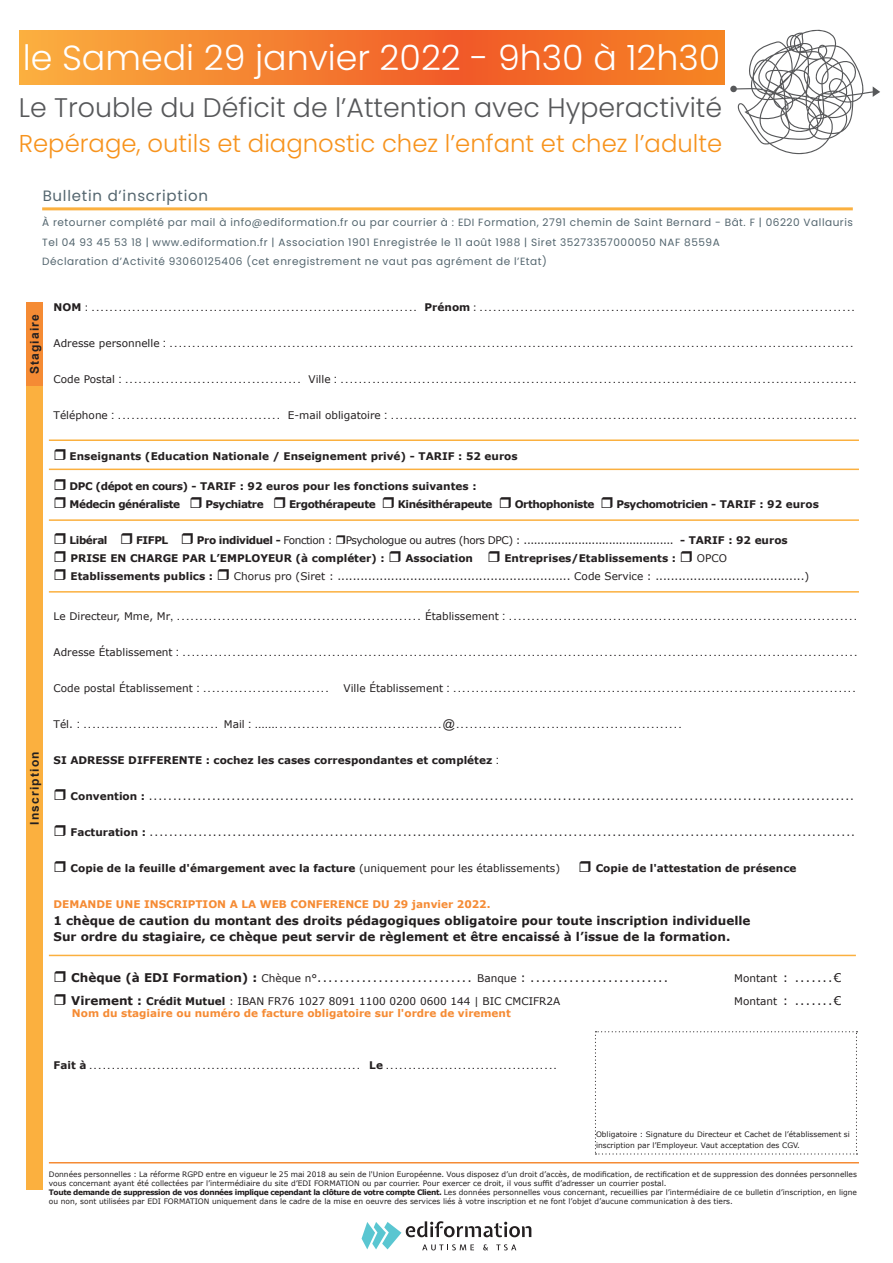
<style>
.page{position:relative;width:893px;height:1263px;background:#fff}
.page>*{position:absolute;margin:0;border:0;box-sizing:border-box;transform-origin:0 0}
.t1{font:300 34.8px "Poppins";color:#fff}
.t2{font:300 26.85px "Poppins";color:#57585a}
.t3{font:300 24.3px "Poppins";color:#f7931d}
.t4{font:15px "Poppins";letter-spacing:.05em;color:#53656e}
.t5{font:12px "Arial";color:#231f20}
.t6{font:700 12px "Verdana";color:#231f20}
.t7{font:12px "Verdana";color:#231f20}
.t8{font:700 12px "Arial";letter-spacing:.1em;color:#231f20}
.t9{font:10.5px "Verdana";color:#231f20}
.t10{font:700 10.5px "Verdana";color:#231f20}
.t11{font:10.5px "Poppins";letter-spacing:.05em;color:#53656e}
.t12{font:700 10.5px "Verdana";color:#f58b34}
.t13{font:10.5px "Verdana";letter-spacing:-.04em;color:#231f20}
.t14{font:700 10.5px "Verdana";letter-spacing:-.04em;color:#231f20}
.t15{font:7.5px/9px "Verdana";color:#231f20}
.s1{font-family:"Verdana";font-weight:700;font-size:10.5px}
.s2{font-family:"Calibri"}
.s3{font-family:"Verdana";font-size:10.5px}
.s4{font-weight:700}
.s5{font-family:"Arial";font-weight:400;font-size:12px}
.s6{font-weight:400}
.s7{font-size:10.5px}
.s8{font-weight:700;font-size:12px}
</style>
<div class="page">
<hr style="left:42px;top:207px;width:811px;height:3px;background:#fbb03f">
<div style="left:26px;top:302px;width:17px;height:84px;background:#f58b34"></div>
<div style="left:26px;top:386px;width:17px;height:804px;background:#fbb03f"></div>
<hr style="left:49px;top:469px;width:810px;height:1px;background:#fbb03f">
<hr style="left:49px;top:1162px;width:810px;height:1px;background:#f58b34">
<svg style="left:595px;top:1031px;width:262px;height:123px"></svg>
<svg style="left:19px;top:31px;width:705px;height:54px;background:#f47d2e"></svg>
<svg style="left:730px;top:29px;width:150px;height:125px"></svg>
<hr style="left:49px;top:439px;width:810px;height:2px;background:#fbb03f">
<hr style="left:49px;top:519px;width:810px;height:2px;background:#fbb03f">
<hr style="left:49px;top:591px;width:810px;height:2px;background:#fbb03f">
<hr style="left:49px;top:955px;width:807px;height:1px;background:#fbb03f">
<svg style="left:362px;top:1221px;width:169px;height:29px"></svg>
<h1 class="t1" style="left:23px;top:37px;width:699px">le Samedi 29 janvier 2022 - 9h30 à 12h30</h1>
<h2 class="t2" style="left:19px;top:92px;width:705px">Le Trouble du Déficit de l’Attention avec Hyperactivité</h2>
<h3 class="t3" style="left:19px;top:129px;width:705px">Repérage, outils et diagnostic chez l’enfant et chez l’adulte</h3>
<p class="t4" style="left:43px;top:187px;width:167px">Bulletin d’inscription</p>
<p class="t11" style="left:42px;top:216px;width:812px">À retourner complété par mail à info@ediformation.fr ou par courrier à : EDI Formation, 2791 chemin de Saint Bernard - Bât. F | 06220 Vallauris</p>
<p class="t11" style="left:42px;top:236px;width:679px">Tel 04 93 45 53 18 | www.ediformation.fr | Association 1901 Enregistrée le 11 août 1988 | Siret 35273357000050 NAF 8559A</p>
<p class="t11" style="left:42px;top:255px;width:506px">Déclaration d’Activité 93060125406 (cet enregistrement ne vaut pas agrément de l’Etat)</p>
<p class="t8" style="left:26px;top:374px;width:62px;rotate:-90deg">Stagiaire</p>
<p class="t8" style="left:26px;top:825px;width:75px;rotate:-90deg">Inscription</p>
<p class="t5" style="left:54px;top:299px;width:803px"><span class="s1">NOM</span> <span class="s2">:</span> ........................................................................ <span class="s1">Prénom</span> <span class="s2">:</span> ...................................................................................</p>
<p class="t5" style="left:54px;top:335px;width:801px"><span class="s3">Adresse personnelle</span> : .......................................................................................................................................................</p>
<p class="t5" style="left:54px;top:371px;width:804px"><span class="s3">Code Postal</span> : ....................................... <span class="s3">Ville</span> : ..................................................................................................................</p>
<p class="t5" style="left:54px;top:407px;width:805px"><span class="s3">Téléphone</span> : .................................... <span class="s3">E-mail obligatoire</span> : .......................................................................................................</p>
<p class="t10" style="left:70px;top:448px;width:450px">Enseignants (Education Nationale / Enseignement privé) - TARIF : 52 euros</p>
<p class="t10" style="left:70px;top:478px;width:408px">DPC (dépot en cours) - TARIF : 92 euros pour les fonctions suivantes :</p>
<p class="t14" style="left:70px;top:496px;width:112px">Médecin généraliste</p>
<p class="t14" style="left:206px;top:496px;width:60px">Psychiatre</p>
<p class="t14" style="left:289px;top:496px;width:88px">Ergothérapeute</p>
<p class="t14" style="left:398px;top:496px;width:96px">Kinésithérapeute</p>
<p class="t14" style="left:515px;top:496px;width:81px">Orthophoniste</p>
<p class="t14" style="left:616px;top:496px;width:204px">Psychomotricien - TARIF : 92 euros</p>
<p class="t14" style="left:70px;top:532px;width:39px">Libéral</p>
<p class="t10" style="left:136px;top:532px;width:34px">FIFPL</p>
<p class="t13" style="left:197px;top:533px;width:592px"><span class="s4">Pro individuel -</span> Fonction : Psychologue ou autres (hors DPC) : ............................................ <span class="s4">- TARIF : 92 euros</span></p>
<p class="t10" style="left:71px;top:550px;width:316px">PRISE EN CHARGE PAR L’EMPLOYEUR (à compléter) :</p>
<p class="t10" style="left:405px;top:550px;width:69px">Association</p>
<p class="t10" style="left:504px;top:550px;width:173px">Entreprises/Etablissements :</p>
<p class="t9" style="left:697px;top:551px;width:32px">OPCO</p>
<p class="t10" style="left:71px;top:568px;width:144px">Etablissements publics :</p>
<p class="t9" style="left:234px;top:569px;width:577px">Chorus pro (Siret : ............................................................. Code Service : .......................................)</p>
<p class="t5" style="left:54px;top:608px;width:805px"><span class="s3">Le Directeur, Mme, Mr</span>, ...................................................... <span class="s3">Établissement</span> : .............................................................................</p>
<p class="t5" style="left:54px;top:644px;width:805px"><span class="s3">Adresse Établissement</span> : .....................................................................................................................................................</p>
<p class="t5" style="left:54px;top:680px;width:804px"><span class="s3">Code postal Établissement</span> : ............................ <span class="s3">Ville Établissement</span> : .........................................................................................</p>
<p class="t5" style="left:54px;top:716px;width:630px"><span class="s3">Tél.</span> : .............................. <span class="s3">Mail</span> : ...........................................@..................................................</p>
<p class="t10" style="left:54px;top:753px;width:447px">SI ADRESSE DIFFERENTE : cochez les cases correspondantes et complétez <span class="s5">:</span></p>
<p class="t9" style="left:71px;top:789px;width:785px"><span class="s4">Convention :</span> .................................................................................................................................................</p>
<p class="t9" style="left:71px;top:825px;width:786px"><span class="s4">Facturation :</span> .................................................................................................................................................</p>
<p class="t10" style="left:71px;top:861px;width:491px">Copie de la feuille d'émargement avec la facture <span class="s6">(uniquement pour les établissements)</span></p>
<p class="t10" style="left:596px;top:861px;width:202px">Copie de l'attestation de présence</p>
<p class="t12" style="left:54px;top:897px;width:438px">DEMANDE UNE INSCRIPTION A LA WEB CONFERENCE DU 29 janvier 2022.</p>
<p class="t6" style="left:54px;top:912px;width:698px">1 chèque de caution du montant des droits pédagogiques obligatoire pour toute inscription individuelle</p>
<p class="t6" style="left:54px;top:929px;width:678px">Sur ordre du stagiaire, ce chèque peut servir de règlement et être encaissé à l’issue de la formation.</p>
<p class="t7" style="left:71px;top:969px;width:598px"><span class="s4">Chèque (à EDI Formation) :</span> <span class="s7">Chèque n°</span>............................ <span class="s7">Banque</span> : .........................</p>
<p class="t7" style="left:734px;top:969px;width:109px"><span class="s7">Montant</span> : .......€</p>
<p class="t9" style="left:71px;top:993px;width:491px"><span class="s8">Virement :</span> <span class="s4">Crédit Mutuel</span> : IBAN FR76 1027 8091 1100 0200 0600 144 | BIC CMCIFR2A</p>
<p class="t7" style="left:734px;top:992px;width:109px"><span class="s7">Montant</span> : .......€</p>
<p class="t12" style="left:72px;top:1006px;width:440px">Nom du stagiaire ou numéro de facture obligatoire sur l'ordre de virement</p>
<p class="t5" style="left:54px;top:1057px;width:505px"><span class="s1">Fait à</span> ............................................................ <span class="s1">Le</span> ......................................</p>
<p class="t15" style="left:596px;top:1129px;width:255px;line-height:10.5px">Obligatoire : Signature du Directeur et Cachet de l’établissement si inscription par l’Employeur. Vaut acceptation des CGV.</p>
<p class="t15" style="left:49px;top:1169px;width:810px">Données personnelles : La réforme RGPD entre en vigueur le 25 mai 2018 au sein de l'Union Européenne. Vous disposez d’un droit d’accès, de modification, de rectification et de suppression des données personnelles vous concernant ayant été collectées par l’intermédiaire du site d’EDI FORMATION ou par courrier. Pour exercer ce droit, il vous suffit d’adresser un courrier postal.</p>
<p class="t15" style="left:49px;top:1187px;width:810px"><span class="s4">Toute demande de suppression de vos données implique cependant la clôture de votre compte Client.</span> Les données personnelles vous concernant, recueillies par l’intermédiaire de ce bulletin d’inscription, en ligne ou non, sont utilisées par EDI FORMATION uniquement dans le cadre de la mise en oeuvre des services liés à votre inscription et ne font l’objet d’aucune communication à des tiers.</p>
</div>
